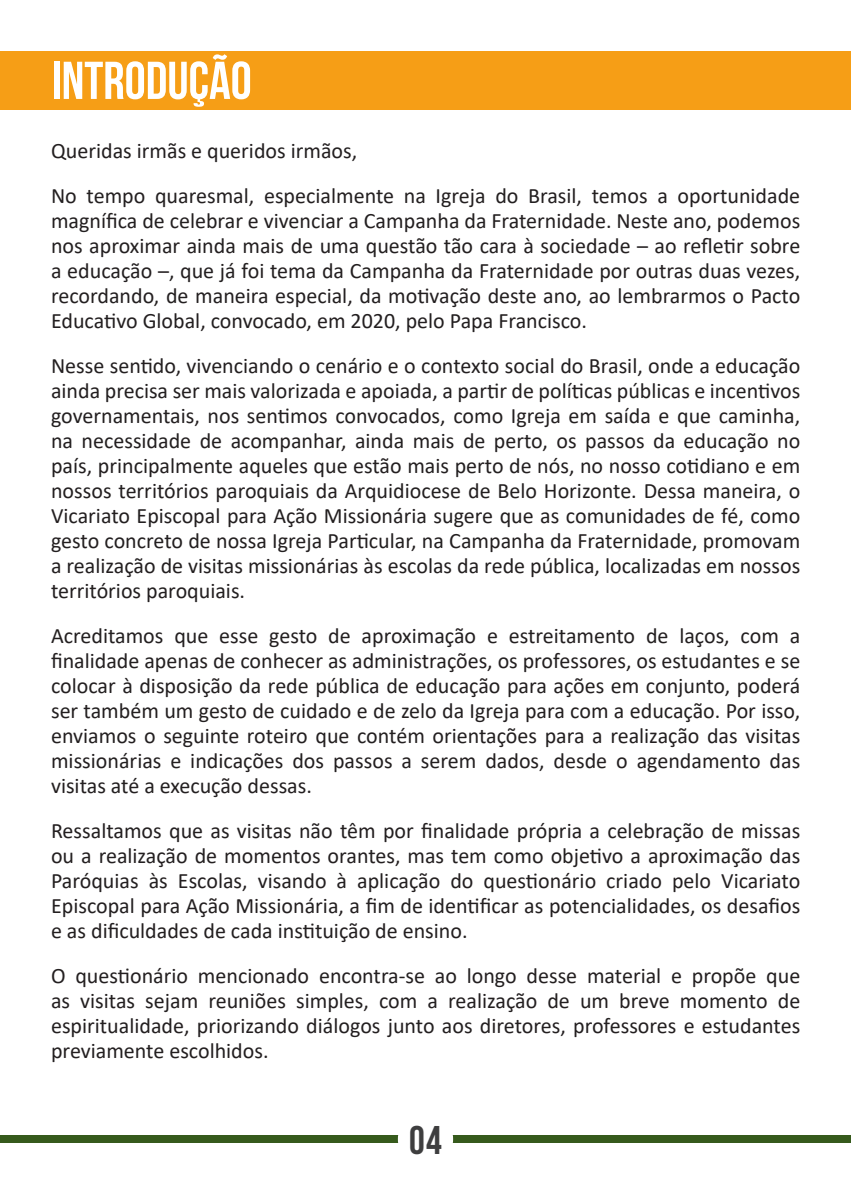
<style>
.page{position:relative;width:851px;height:1191px;background:#fff}
.page>*{position:absolute;margin:0;border:0;box-sizing:border-box;transform-origin:0 0}
.t1{font:53.2px "Bebas Neue";color:#fff}
.t2{font:700 40px "Bebas Neue";color:#3e3e3f}
.t3{font:22px/25px "Calibri";color:#231f20;text-align:justify}
</style>
<div class="page">
<div style="left:0;top:1135px;width:850px;height:7px;background:#365a1c"></div>
<div style="left:398px;top:1111px;width:55px;height:55px;background:#fff;border-radius:50%"></div>
<div style="left:0;top:51px;width:850px;height:59px;background:#f69e16"></div>
<h1 class="t1" style="left:51px;top:51px;width:202px">INTRODUÇÃO</h1>
<p class="t3" style="left:51px;top:128px;width:750px;line-height:45px">Queridas irmãs e queridos irmãos,<br>No tempo quaresmal, especialmente na Igreja do Brasil, temos a oportunidade</p>
<p class="t3" style="left:51px;top:208px;width:750px">magnífica de celebrar e vivenciar a Campanha da Fraternidade. Neste ano, podemos nos aproximar ainda mais de uma questão tão cara à sociedade – ao refletir sobre a educação –, que já foi tema da Campanha da Fraternidade por outras duas vezes, recordando, de maneira especial, da motivação deste ano, ao lembrarmos o Pacto Educativo Global, convocado, em 2020, pelo Papa Francisco.</p>
<p class="t3" style="left:51px;top:353px;width:750px">Nesse sentido, vivenciando o cenário e o contexto social do Brasil, onde a educação ainda precisa ser mais valorizada e apoiada, a partir de políticas públicas e incentivos governamentais, nos sentimos convocados, como Igreja em saída e que caminha, na necessidade de acompanhar, ainda mais de perto, os passos da educação no país, principalmente aqueles que estão mais perto de nós, no nosso cotidiano e em nossos territórios paroquiais da Arquidiocese de Belo Horizonte. Dessa maneira, o Vicariato Episcopal para Ação Missionária sugere que as comunidades de fé, como gesto concreto de nossa Igreja Particular, na Campanha da Fraternidade, promovam a realização de visitas missionárias às escolas da rede pública, localizadas em nossos territórios paroquiais.</p>
<p class="t3" style="left:51px;top:623px;width:750px">Acreditamos que esse gesto de aproximação e estreitamento de laços, com a finalidade apenas de conhecer as administrações, os professores, os estudantes e se colocar à disposição da rede pública de educação para ações em conjunto, poderá ser também um gesto de cuidado e de zelo da Igreja para com a educação. Por isso, enviamos o seguinte roteiro que contém orientações para a realização das visitas missionárias e indicações dos passos a serem dados, desde o agendamento das visitas até a execução dessas.</p>
<p class="t3" style="left:51px;top:818px;width:750px">Ressaltamos que as visitas não têm por finalidade própria a celebração de missas ou a realização de momentos orantes, mas tem como objetivo a aproximação das Paróquias às Escolas, visando à aplicação do questionário criado pelo Vicariato Episcopal para Ação Missionária, a fim de identificar as potencialidades, os desafios e as dificuldades de cada instituição de ensino.</p>
<p class="t3" style="left:51px;top:963px;width:750px">O questionário mencionado encontra-se ao longo desse material e propõe que as visitas sejam reuniões simples, com a realização de um breve momento de espiritualidade, priorizando diálogos junto aos diretores, professores e estudantes previamente escolhidos.</p>
<h2 class="t2" style="left:409px;top:1118px;width:34px">04</h2>
</div>
